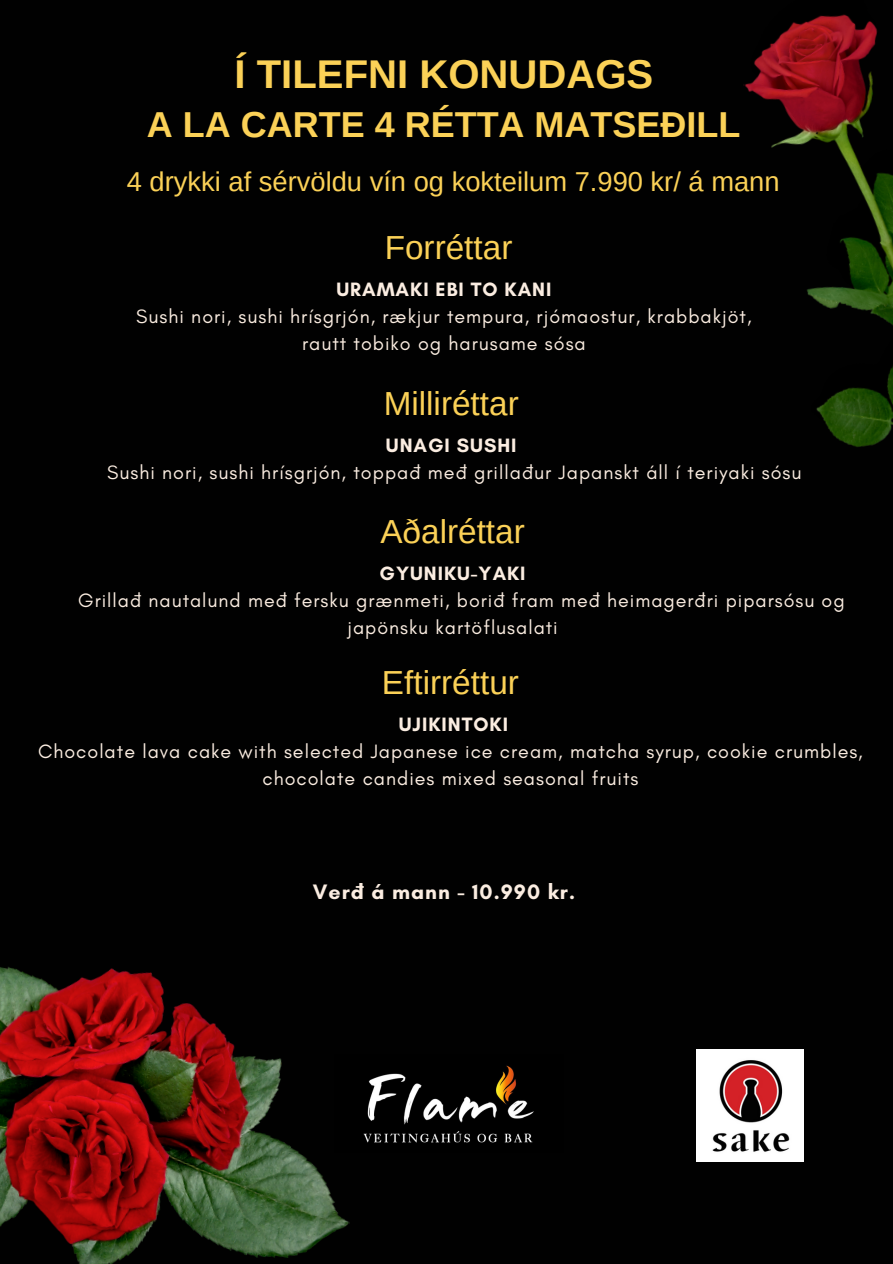
<style>
.page{position:relative;width:893px;height:1264px;background:#fff}
.page>*{position:absolute;margin:0;border:0;box-sizing:border-box;transform-origin:0 0}
.t1{font:700 40.05px "Arimo";color:#fbd157}
.t2{font:700 36px "Arimo";color:#fbd157}
.t3{font:33.3px "Arimo";color:#fbd157}
.t4{font:27.3px "Arimo";color:#fbd157}
.t5{font:700 21.3px "Glacial Indifference";letter-spacing:.05em;color:#fbede1}
.t6{font:19.65px/27px "Glacial Indifference";letter-spacing:.05em;color:#fbede1;text-align:center}
.t7{font:700 19.65px "Glacial Indifference";letter-spacing:.05em;color:#fbede1}
</style>
<div class="page">
<div style="left:0;top:0;width:892px;height:1263px;background:#010101"></div>
<img style="left:385px;top:1065px;width:149px;height:78px">
<img style="left:696px;top:1049px;width:107px;height:112px">
<img style="left:0;top:967px;width:385px;height:296px">
<img style="left:743px;top:14px;width:149px;height:433px">
<p class="t1" style="left:234px;top:51px;width:420px">Í TILEFNI KONUDAGS</p>
<h1 class="t2" style="left:147px;top:104px;width:595px">A LA CARTE 4 RÉTTA MATSEÐILL</h1>
<p class="t4" style="left:127px;top:166px;width:654px">4 drykki af sérvöldu vín og kokteilum 7.990 kr/ á mann</p>
<h3 class="t3" style="left:384px;top:228px;width:129px">Forréttar</h3>
<p class="t7" style="left:336px;top:277px;width:216px">URAMAKI EBI TO KANI</p>
<p class="t6" style="left:136px;top:302px;width:616px">Sushi nori, sushi hrísgrjón, rækjur tempura, rjómaostur, krabbakjöt,</p>
<p class="t6" style="left:302px;top:329px;width:285px">rautt tobiko og harusame sósa</p>
<h4 class="t3" style="left:383px;top:385px;width:137px">Milliréttar</h4>
<h3 class="t7" style="left:386px;top:433px;width:132px">UNAGI SUSHI</h3>
<p class="t6" style="left:107px;top:459px;width:695px">Sushi nori, sushi hrísgrjón, toppað með grillaður Japanskt áll í teriyaki sósu</p>
<h3 class="t3" style="left:380px;top:512px;width:146px">Aðalréttar</h3>
<p class="t7" style="left:379px;top:561px;width:147px">GYUNIKU-YAKI</p>
<p class="t6" style="left:347px;top:586px;width:499px;text-align:left;text-indent:-269px">Grillað nautalund með fersku grænmeti, borið fram með heimagerðri piparsósu og japönsku kartöflusalati</p>
<p class="t3" style="left:382px;top:663px;width:138px">Eftirréttur</p>
<p class="t7" style="left:399px;top:712px;width:111px">UJIKINTOKI</p>
<p class="t6" style="left:38px;top:737px;width:826px">Chocolate lava cake with selected Japanese ice cream, matcha syrup, cookie crumbles, chocolate candies mixed seasonal fruits</p>
<p class="t5" style="left:313px;top:879px;width:264px">Verð á mann - 10.990 kr.</p>
</div>
